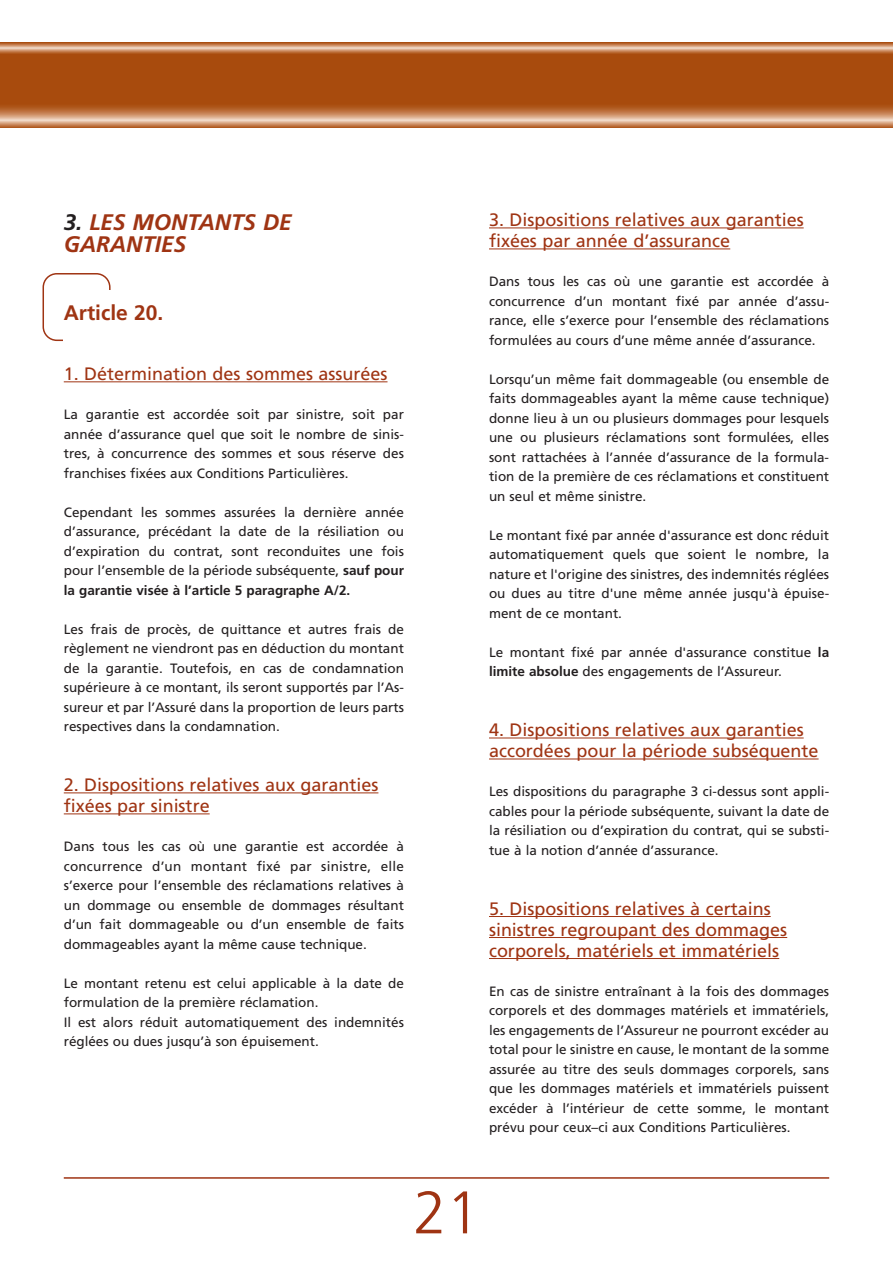
<style>
.page{position:relative;width:893px;height:1263px;background:#fff}
.page>*{position:absolute;margin:0;border:0;box-sizing:border-box;transform-origin:0 0}
.t1{font:300 60px "Frutiger";color:#9f3413}
.t2{font:italic 700 22.5px/22.5px "Frutiger";color:#9f3413}
.t3{font:700 21px "Frutiger";color:#9f3413}
.t4{font:18px/21px "Frutiger";color:#9f3413}
.t5{font:13.5px/19.5px "Frutiger";color:#231f20;text-align:justify}
.s1{color:#231f20}
.s2{font-weight:700}
</style>
<div class="page">
<svg style="left:43px;top:273px;width:68px;height:68px"></svg>
<div style="left:64px;top:291px;width:340px;height:61px;background:#fff"></div>
<hr style="left:64px;top:381px;width:323px;height:1px;background:#9f3413">
<hr style="left:64px;top:792px;width:314px;height:1px;background:#9f3413">
<hr style="left:64px;top:813px;width:146px;height:1px;background:#9f3413">
<hr style="left:489px;top:227px;width:315px;height:1px;background:#9f3413">
<hr style="left:489px;top:248px;width:241px;height:1px;background:#9f3413">
<hr style="left:489px;top:737px;width:315px;height:1px;background:#9f3413">
<hr style="left:489px;top:758px;width:330px;height:1px;background:#9f3413">
<hr style="left:489px;top:916px;width:282px;height:1px;background:#9f3413">
<hr style="left:489px;top:937px;width:298px;height:1px;background:#9f3413">
<hr style="left:489px;top:958px;width:290px;height:1px;background:#9f3413">
<hr style="left:64px;top:1177px;width:765px;height:2px;background:#9f3413">
<img style="left:0;top:42px;width:893px;height:86px">
<h2 class="t2" style="left:64px;top:212px;width:229px"><span class="s1">3.</span> LES MONTANTS DE<br>GARANTIES</h2>
<h3 class="t3" style="left:64px;top:304px;width:101px">Article 20.</h3>
<h3 class="t4" style="left:64px;top:365px;width:325px">1. Détermination des sommes assurées</h3>
<p class="t5" style="left:64px;top:406px;width:342px">La garantie est accordée soit par sinistre, soit par année d’assurance quel que soit le nombre de sinis&shy;tres, à concurrence des sommes et sous réserve des franchises fixées aux Conditions Particulières.</p>
<p class="t5" style="left:64px;top:503px;width:342px">Cependant les sommes assurées la dernière année d’assurance, précédant la date de la résiliation ou d’expiration du contrat, sont reconduites une fois pour l’ensemble de la période subséquente, <span class="s2">sauf pour la garantie visée à l’article 5 paragraphe A/2.</span></p>
<p class="t5" style="left:64px;top:620px;width:342px">Les frais de procès, de quittance et autres frais de règlement ne viendront pas en déduction du montant de la garantie. Toutefois, en cas de condamnation supérieure à ce montant, ils seront supportés par l’As&shy;sureur et par l’Assuré dans la proportion de leurs parts respectives dans la condamnation.</p>
<h3 class="t4" style="left:64px;top:776px;width:316px">2. Dispositions relatives aux garanties fixées par sinistre</h3>
<p class="t5" style="left:64px;top:838px;width:342px">Dans tous les cas où une garantie est accordée à concurrence d’un montant fixé par sinistre, elle s’exerce pour l’ensemble des réclamations relatives à un dommage ou ensemble de dommages résultant d’un fait dommageable ou d’un ensemble de faits dommageables ayant la même cause technique.</p>
<p class="t5" style="left:64px;top:974px;width:342px;text-align:left">Le montant retenu est celui applicable à la date de formulation de la première réclamation.<br>Il est alors réduit automatiquement des indemnités réglées ou dues jusqu’à son épuisement.</p>
<h3 class="t4" style="left:489px;top:211px;width:316px">3. Dispositions relatives aux garanties fixées par année d’assurance</h3>
<p class="t5" style="left:489px;top:273px;width:342px">Dans tous les cas où une garantie est accordée à concurrence d’un montant fixé par année d’assu&shy;rance, elle s’exerce pour l’ensemble des réclamations formulées au cours d’une même année d’assurance.</p>
<p class="t5" style="left:489px;top:370px;width:342px">Lorsqu’un même fait dommageable (ou ensemble de faits dommageables ayant la même cause technique) donne lieu à un ou plusieurs dommages pour lesquels une ou plusieurs réclamations sont formulées, elles sont rattachées à l’année d’assurance de la formula&shy;tion de la première de ces réclamations et constituent un seul et même sinistre.</p>
<p class="t5" style="left:489px;top:526px;width:342px">Le montant fixé par année d'assurance est donc réduit automatiquement quels que soient le nombre, la nature et l'origine des sinistres, des indemnités réglées ou dues au titre d'une même année jusqu'à épuise&shy;ment de ce montant.</p>
<p class="t5" style="left:489px;top:643px;width:342px">Le montant fixé par année d'assurance constitue <span class="s2">la limite absolue</span> des engagements de l’Assureur.</p>
<h3 class="t4" style="left:489px;top:721px;width:331px">4. Dispositions relatives aux garanties accordées pour la période subséquente</h3>
<p class="t5" style="left:489px;top:783px;width:342px">Les dispositions du paragraphe 3 ci-dessus sont appli&shy;cables pour la période subséquente, suivant la date de la résiliation ou d’expiration du contrat, qui se substi&shy;tue à la notion d’année d’assurance.</p>
<h3 class="t4" style="left:489px;top:899px;width:300px">5. Dispositions relatives à certains sinistres regroupant des dommages corporels, matériels et immatériels</h3>
<p class="t5" style="left:489px;top:982px;width:342px">En cas de sinistre entraînant à la fois des dommages corporels et des dommages matériels et immatériels, les engagements de l’Assureur ne pourront excéder au total pour le sinistre en cause, le montant de la somme assurée au titre des seuls dommages corporels, sans que les dommages matériels et immatériels puissent excéder à l’intérieur de cette somme, le montant prévu pour ceux–ci aux Conditions Particulières.</p>
<h1 class="t1" style="left:413px;top:1188px;width:68px">21</h1>
</div>
